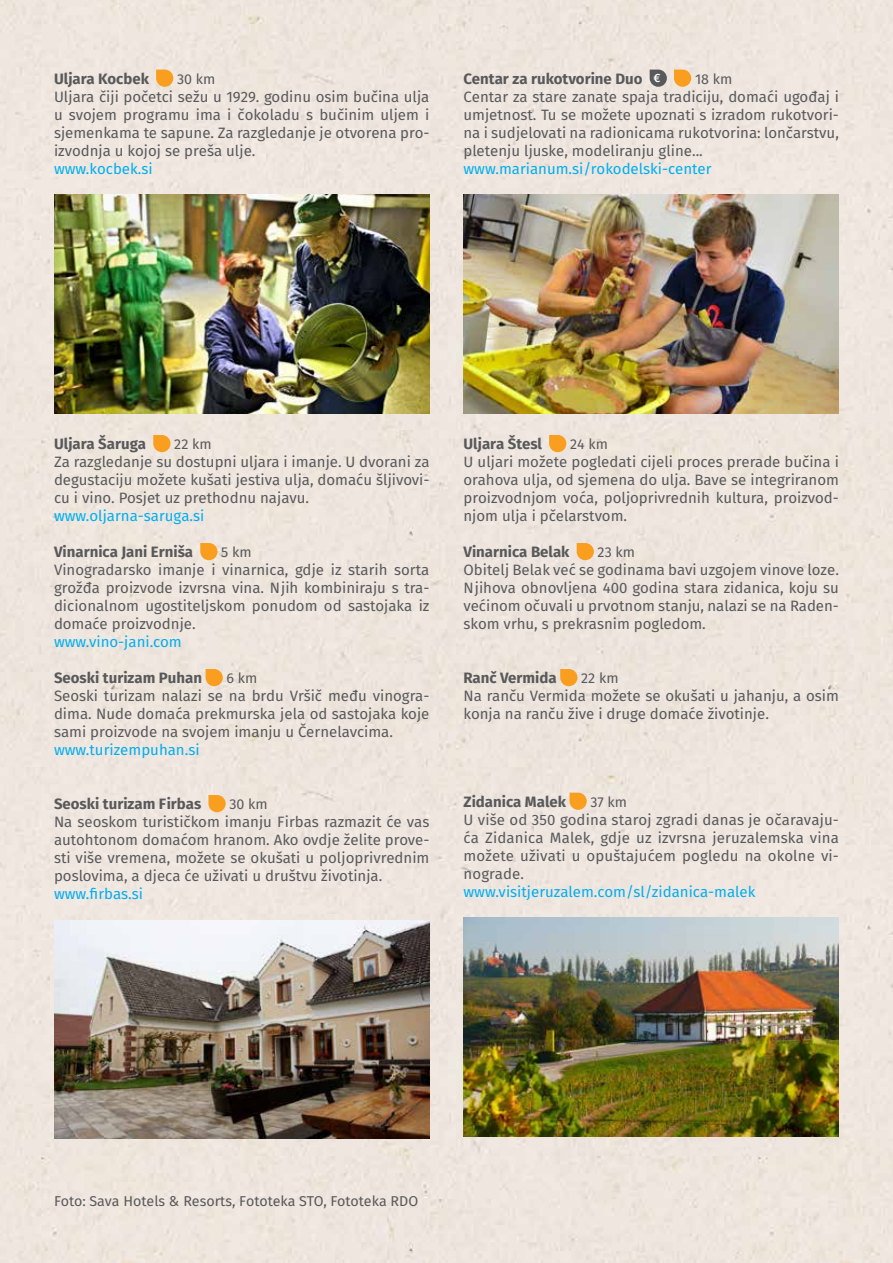
<style>
.page{position:relative;width:893px;height:1263px;background:#efe6de}
.page>*{position:absolute;margin:0;border:0;box-sizing:border-box;transform-origin:0 0}
.t1{font:15px/18px "Fira Sans";color:#58595b;text-align:justify}
.t2{font:15px "Fira Sans";color:#00aeef}
.t3{font:700 15px "Fira Sans";color:#58595b}
.t4{font:14.25px "Fira Sans";color:#58595b}
.s1{font-weight:500;font-size:12px;color:#fff}
</style>
<div class="page">
<svg style="left:156px;top:70px;width:17px;height:17px"></svg>
<img style="left:54px;top:195px;width:375px;height:218px">
<svg style="left:153px;top:435px;width:18px;height:17px"></svg>
<svg style="left:200px;top:543px;width:18px;height:17px"></svg>
<svg style="left:206px;top:669px;width:17px;height:17px"></svg>
<svg style="left:208px;top:795px;width:18px;height:17px"></svg>
<img style="left:54px;top:920px;width:375px;height:219px">
<svg style="left:650px;top:70px;width:17px;height:17px"></svg>
<svg style="left:674px;top:70px;width:17px;height:17px"></svg>
<img style="left:463px;top:195px;width:376px;height:218px">
<svg style="left:549px;top:435px;width:17px;height:17px"></svg>
<svg style="left:577px;top:543px;width:17px;height:17px"></svg>
<svg style="left:560px;top:669px;width:17px;height:17px"></svg>
<svg style="left:569px;top:793px;width:18px;height:17px"></svg>
<img style="left:463px;top:918px;width:376px;height:218px">
<p class="t3" style="left:54px;top:68px;width:96px">Uljara Kocbek</p>
<p class="t4" style="left:177px;top:69px;width:40px">30 km</p>
<p class="t1" style="left:54px;top:89px;width:377px">Uljara čiji početci sežu u 1929. godinu osim bučina ulja u svojem programu ima i čokoladu s bučinim uljem i sjemenkama te sapune. Za razgledanje je otvorena pro&shy;izvodnja u kojoj se preša ulje.</p>
<p class="t2" style="left:54px;top:158px;width:100px">www.kocbek.si</p>
<p class="t3" style="left:463px;top:68px;width:199px">Centar za rukotvorine Duo <span class="s1">€</span></p>
<p class="t4" style="left:695px;top:69px;width:39px">18 km</p>
<p class="t1" style="left:463px;top:89px;width:377px">Centar za stare zanate spaja tradiciju, domaći ugođaj i umjetnost. Tu se možete upoznati s izradom rukotvori&shy;na i sudjelovati na radionicama rukotvorina: lončarstvu, pletenju ljuske, modeliranju gline...</p>
<p class="t2" style="left:463px;top:158px;width:249px">www.marianum.si/rokodelski-center</p>
<p class="t3" style="left:54px;top:433px;width:94px">Uljara Šaruga</p>
<p class="t4" style="left:174px;top:434px;width:39px">22 km</p>
<p class="t1" style="left:54px;top:454px;width:377px">Za razgledanje su dostupni uljara i imanje. U dvorani za degustaciju možete kušati jestiva ulja, domaću šljivovi&shy;cu i vino. Posjet uz prethodnu najavu.</p>
<p class="t2" style="left:54px;top:505px;width:152px">www.oljarna-saruga.si</p>
<p class="t3" style="left:54px;top:541px;width:141px">Vinarnica Jani Erniša</p>
<p class="t4" style="left:221px;top:542px;width:32px">5 km</p>
<p class="t1" style="left:54px;top:562px;width:377px">Vinogradarsko imanje i vinarnica, gdje iz starih sorta grožđa proizvode izvrsna vina. Njih kombiniraju s tra&shy;dicionalnom ugostiteljskom ponudom od sastojaka iz domaće proizvodnje.</p>
<p class="t2" style="left:54px;top:631px;width:129px">www.vino-jani.com</p>
<p class="t3" style="left:54px;top:667px;width:150px">Seoski turizam Puhan</p>
<p class="t4" style="left:227px;top:668px;width:32px">6 km</p>
<p class="t1" style="left:54px;top:688px;width:377px">Seoski turizam nalazi se na brdu Vršič među vinogra&shy;dima. Nude domaća prekmurska jela od sastojaka koje sami proizvode na svojem imanju u Černelavcima.</p>
<p class="t2" style="left:54px;top:739px;width:147px">www.turizempuhan.si</p>
<p class="t3" style="left:54px;top:793px;width:149px">Seoski turizam Firbas</p>
<p class="t4" style="left:229px;top:794px;width:40px">30 km</p>
<p class="t1" style="left:54px;top:814px;width:377px">Na seoskom turističkom imanju Firbas razmazit će vas autohtonom domaćom hranom. Ako ovdje želite prove&shy;sti više vremena, možete se okušati u poljoprivrednim poslovima, a djeca će uživati u društvu životinja.</p>
<p class="t2" style="left:54px;top:883px;width:91px">www.firbas.si</p>
<p class="t3" style="left:463px;top:433px;width:80px">Uljara Štesl</p>
<p class="t4" style="left:570px;top:434px;width:39px">24 km</p>
<p class="t1" style="left:463px;top:454px;width:377px">U uljari možete pogledati cijeli proces prerade bučina i orahova ulja, od sjemena do ulja. Bave se integriranom proizvodnjom voća, poljoprivrednih kultura, proizvod&shy;njom ulja i pčelarstvom.</p>
<p class="t3" style="left:463px;top:541px;width:108px">Vinarnica Belak</p>
<p class="t4" style="left:598px;top:542px;width:39px">23 km</p>
<p class="t1" style="left:463px;top:562px;width:377px">Obitelj Belak već se godinama bavi uzgojem vinove loze.<br>Njihova obnovljena 400 godina stara zidanica, koju su većinom očuvali u prvotnom stanju, nalazi se na Raden&shy;skom vrhu, s prekrasnim pogledom.</p>
<p class="t3" style="left:463px;top:667px;width:95px">Ranč Vermida</p>
<p class="t4" style="left:581px;top:668px;width:39px">22 km</p>
<p class="t1" style="left:463px;top:688px;width:377px">Na ranču Vermida možete se okušati u jahanju, a osim konja na ranču žive i druge domaće životinje.</p>
<p class="t3" style="left:463px;top:791px;width:104px">Zidanica Malek</p>
<p class="t4" style="left:590px;top:792px;width:38px">37 km</p>
<p class="t1" style="left:463px;top:812px;width:377px">U više od 350 godina staroj zgradi danas je očaravaju&shy;ća Zidanica Malek, gdje uz izvrsna jeruzalemska vina možete uživati u opuštajućem pogledu na okolne vi&shy;nograde.</p>
<p class="t2" style="left:463px;top:881px;width:293px">www.visitjeruzalem.com/sl/zidanica-malek</p>
<p class="t4" style="left:54px;top:1191px;width:366px">Foto: Sava Hotels &amp; Resorts, Fototeka STO, Fototeka RDO</p>
</div>
